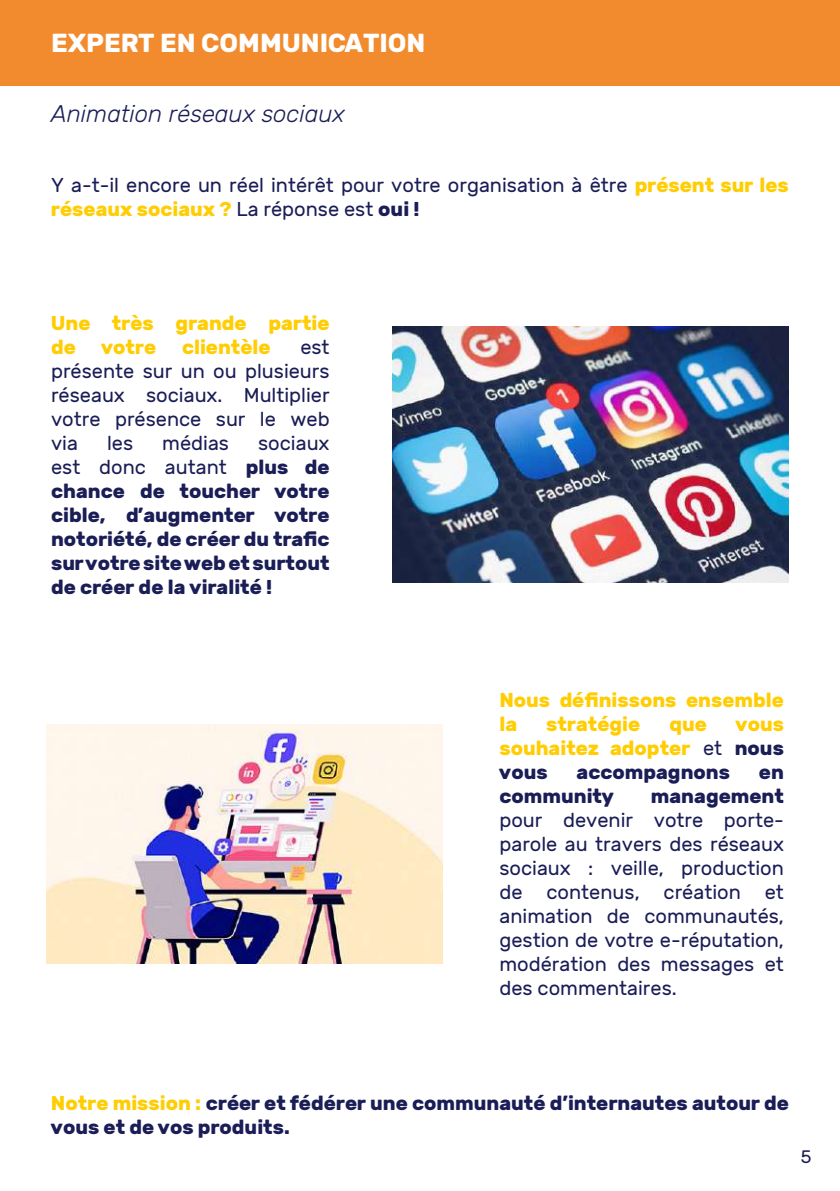
<style>
.page{position:relative;width:840px;height:1191px;background:#fff}
.page>*{position:absolute;margin:0;border:0;box-sizing:border-box;transform-origin:0 0}
.t1{font:700 26px "Rubik";color:#fff}
.t2{font:italic 300 24px "Rubik";color:#1a1d56}
.t3{font:20px/24px "Rubik";color:#1a1d56;text-align:justify}
.t4{font:700 20px/24px "Rubik";color:#1a1d56;text-align:justify}
.t5{font:700 20px/24px "Rubik";color:#ffcd02}
.t6{font:18px "Rubik";color:#1a1d56}
.s1{font-weight:700;color:#ffcd02}
.s2{font-weight:700}
.s3{font-weight:400}
.s4{font-weight:400;color:#1a1d56}
.s5{color:#1a1d56}
.s6{color:#ffcd02}
</style>
<div class="page">
<img style="left:393px;top:326px;width:395px;height:257px">
<div style="left:0;top:0;width:839px;height:85px;background:#f28b2d"></div>
<img style="left:46px;top:724px;width:396px;height:239px">
<h1 class="t1" style="left:51px;top:28px;width:376px">EXPERT EN COMMUNICATION</h1>
<p class="t2" style="left:51px;top:100px;width:295px">Animation réseaux sociaux</p>
<p class="t3" style="left:51px;top:173px;width:739px">Y a-t-il encore un réel intérêt pour votre organisation à être <span class="s1">présent sur les réseaux sociaux ?</span> La réponse est <span class="s2">oui !</span></p>
<p class="t5" style="left:51px;top:312px;width:280px">Une très grande partie de votre</p>
<p class="t5" style="left:182px;top:336px;width:90px">clientèle</p>
<p class="t3" style="left:51px;top:336px;width:280px;text-indent:249px">est présente sur un ou plusieurs réseaux sociaux. Multiplier votre présence sur le web via</p>
<p class="t3" style="left:107px;top:432px;width:28px">les</p>
<p class="t3" style="left:162px;top:432px;width:68px">médias</p>
<p class="t4" style="left:51px;top:432px;width:280px;text-indent:207px"><span class="s3">sociaux est donc autant</span> plus de chance de toucher votre cible, d’augmenter votre notoriété, de créer du trafic sur votre site web et surtout de créer de la viralité !</p>
<p class="t5" style="left:499px;top:689px;width:286px">Nous définissons ensemble la</p>
<p class="t5" style="left:546px;top:713px;width:95px">stratégie</p>
<p class="t5" style="left:669px;top:713px;width:39px">que</p>
<p class="t5" style="left:498px;top:713px;width:286px;text-align:justify;text-indent:236px">vous souhaitez adopter <span class="s4">et</span> <span class="s5">nous vous</span></p>
<p class="t4" style="left:576px;top:761px;width:155px">accompagnons</p>
<p class="t4" style="left:758px;top:761px;width:27px">en</p>
<p class="t4" style="left:499px;top:785px;width:116px">community</p>
<p class="t4" style="left:650px;top:785px;width:134px">management</p>
<p class="t3" style="left:499px;top:809px;width:286px">pour devenir votre porte&shy;parole au travers des réseaux sociaux : veille, production de contenus, création et animation de communautés, gestion de votre e-réputation, modération des messages et des commentaires.</p>
<p class="t4" style="left:51px;top:1091px;width:739px"><span class="s6">Notre mission :</span> créer et fédérer une communauté d’internautes autour de vous et de vos produits.</p>
<p class="t6" style="left:800px;top:1146px;width:12px">5</p>
</div>
